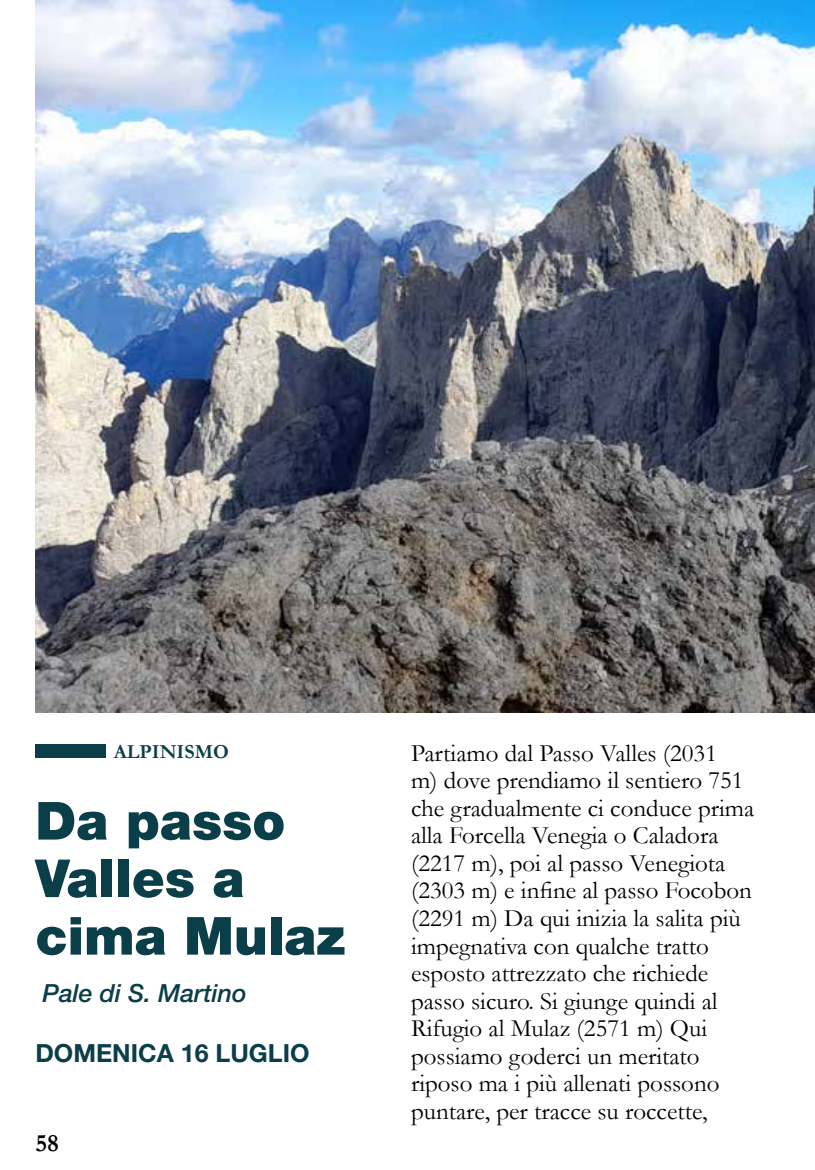
<style>
.page{position:relative;width:815px;height:1170px;background:#fff}
.page>*{position:absolute;margin:0;border:0;box-sizing:border-box;transform-origin:0 0}
.t1{font:900 52.5px/57.5px "Helvetica Neue LT Std";color:#0a3e48}
.t2{font:25px/27.5px "Garamond";color:#000}
.t3{font:700 25px "Helvetica Neue LT Std";color:#0a3e48}
.t4{font:italic 500 25px "Helvetica Neue LT Std";color:#0a3e48}
.t5{font:700 25px "Garamond";color:#000}
.t6{font:700 20px "Garamond";color:#0b3e48}
.s1{color:#0a3e48}
</style>
<div class="page">
<div style="left:35px;top:744px;width:71px;height:14px;background:#0b3e48"></div>
<img style="left:35px;top:0;width:780px;height:712px">
<p class="t6" style="left:114px;top:737px;width:117px">ALP<span class="s1">IN</span>ISMO</p>
<h1 class="t1" style="left:35px;top:791px;width:312px">Da passo<br>Valles a cima Mulaz</h1>
<p class="t4" style="left:42px;top:978px;width:206px">Pale di S. Martino</p>
<p class="t3" style="left:35px;top:1037px;width:276px">DOMENICA 16 LUGLIO</p>
<p class="t5" style="left:35px;top:1125px;width:25px">58</p>
<p class="t2" style="left:411px;top:738px;width:345px">Partiamo dal Passo Valles (2031<br>m) dove prendiamo il sentiero 751 che gradualmente ci conduce prima alla Forcella Venegia o Caladora (2217 m), poi al passo Venegiota (2303 m) e infine al passo Focobon (2291 m) Da qui inizia la salita più impegnativa con qualche tratto esposto attrezzato che richiede passo sicuro. Si giunge quindi al<br>Rifugio al Mulaz (2571 m) Qui possiamo goderci un meritato riposo ma i più allenati possono puntare, per tracce su roccette,</p>
</div>
